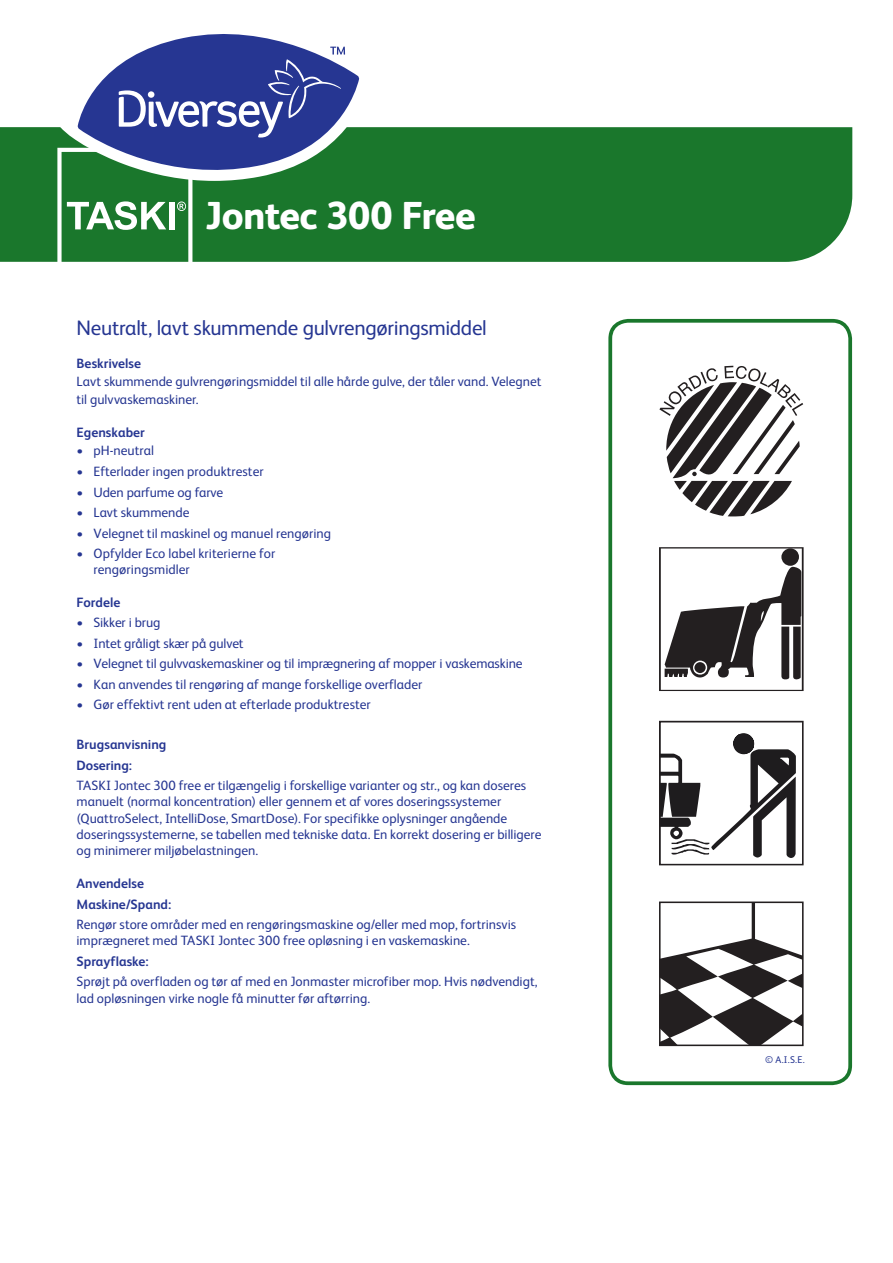
<style>
.page{position:relative;width:893px;height:1263px;background:#fff}
.page>*{position:absolute;margin:0;border:0;box-sizing:border-box;transform-origin:0 0}
.t1{font:800 39px "FS Albert Pro";letter-spacing:-.02em;color:#fff}
.Bullet_Text{font:21px "FS Albert Pro";letter-spacing:-.015em;color:#263692}
.Maintext{font:13.5px/16.2px "FS Albert Pro";color:#263692}
.Bullet_Text-2{font:13.5px/18.3px "FS Albert Pro";color:#263692}
.Subheads{font:700 13.5px "FS Albert Pro";color:#263692}
.Bullet_Text-3{font:700 13.5px "FS Albert Pro";color:#263692}
.t2{font:9.75px "FS Albert Pro";color:#263692}
.s1{font-weight:700}
</style>
<div class="page">
<div style="left:0;top:127px;width:852px;height:135px;background:#1a772c"></div>
<svg style="left:57px;top:148px;width:135px;height:114px;background:#459053"></svg>
<div style="left:169px;top:202px;width:6px;height:27px;background:#fff"></div>
<svg style="left:608px;top:319px;width:244px;height:766px"></svg>
<svg style="left:659px;top:366px;width:144px;height:150px"></svg>
<svg style="left:659px;top:547px;width:145px;height:144px"></svg>
<svg style="left:662px;top:724px;width:139px;height:138px"></svg>
<div style="left:659px;top:721px;width:145px;height:144px;border:2px solid #231f20"></div>
<svg style="left:662px;top:904px;width:139px;height:139px"></svg>
<div style="left:659px;top:901px;width:145px;height:145px;border:2px solid #231f20"></div>
<svg style="left:58px;top:78px;width:316px;height:103px"></svg>
<svg style="left:78px;top:34px;width:281px;height:148px"></svg>
<svg style="left:119px;top:47px;width:226px;height:91px;background:#4a58a4"></svg>
<p class="t1" style="left:205px;top:185px;width:272px">Jontec 300 Free</p>
<p class="Bullet_Text" style="left:77px;top:313px;width:412px">Neutralt, lavt skummende gulvrengøringsmiddel</p>
<p class="Bullet_Text-2" style="left:77px;top:353px;width:466px"><span class="s1">Beskrivelse<br></span>Lavt skummende gulvrengøringsmiddel til alle hårde gulve, der tåler vand. Velegnet til gulvvaskemaskiner.</p>
<p class="Bullet_Text-3" style="left:77px;top:423px;width:70px">Egenskaber</p>
<p class="Maintext" style="left:77px;top:441px;width:79px">• pH-neutral</p>
<p class="Maintext" style="left:77px;top:463px;width:189px">• Efterlader ingen produktrester</p>
<p class="Maintext" style="left:77px;top:483px;width:148px">• Uden parfume og farve</p>
<p class="Maintext" style="left:77px;top:503px;width:114px">• Lavt skummende</p>
<p class="Maintext" style="left:77px;top:524px;width:256px">• Velegnet til maskinel og manuel rengøring</p>
<p class="Maintext" style="left:94px;top:544px;width:183px;text-indent:-17px">• Opfylder Eco label kriterierne for rengøringsmidler</p>
<p class="Subheads" style="left:77px;top:593px;width:45px">Fordele</p>
<p class="Maintext" style="left:77px;top:614px;width:85px">• Sikker i brug</p>
<p class="Maintext" style="left:77px;top:634px;width:169px">• Intet gråligt skær på gulvet</p>
<p class="Maintext" style="left:77px;top:654px;width:448px">• Velegnet til gulvvaskemaskiner og til imprægnering af mopper i vaskemaskine</p>
<p class="Maintext" style="left:77px;top:675px;width:347px">• Kan anvendes til rengøring af mange forskellige overflader</p>
<p class="Maintext" style="left:77px;top:695px;width:296px">• Gør effektivt rent uden at efterlade produktrester</p>
<p class="Subheads" style="left:77px;top:735px;width:91px">Brugsanvisning</p>
<p class="Subheads" style="left:77px;top:756px;width:57px">Dosering:</p>
<p class="Maintext" style="left:77px;top:776px;width:466px">TASKI Jontec 300 free er tilgængelig i forskellige varianter og str., og kan doseres manuelt (normal koncentration) eller gennem et af vores doseringssystemer (QuattroSelect, IntelliDose, SmartDose). For specifikke oplysninger angående doseringssystemerne, se tabellen med tekniske data. En korrekt dosering er billigere og minimerer miljøbelastningen.</p>
<p class="Subheads" style="left:77px;top:874px;width:69px">Anvendelse</p>
<p class="Subheads" style="left:77px;top:894px;width:96px">Maskine/Spand:</p>
<p class="Maintext" style="left:77px;top:915px;width:441px">Rengør store områder med en rengøringsmaskine og/eller med mop, fortrinsvis imprægneret med TASKI Jontec 300 free opløsning i en vaskemaskine.</p>
<p class="Subheads" style="left:77px;top:952px;width:74px">Sprayflaske:</p>
<p class="Maintext" style="left:77px;top:972px;width:463px">Sprøjt på overfladen og tør af med en Jonmaster microfiber mop. Hvis nødvendigt, lad opløsningen virke nogle få minutter før aftørring.</p>
<p class="t2" style="left:765px;top:1053px;width:41px">© A.I.S.E.</p>
</div>
